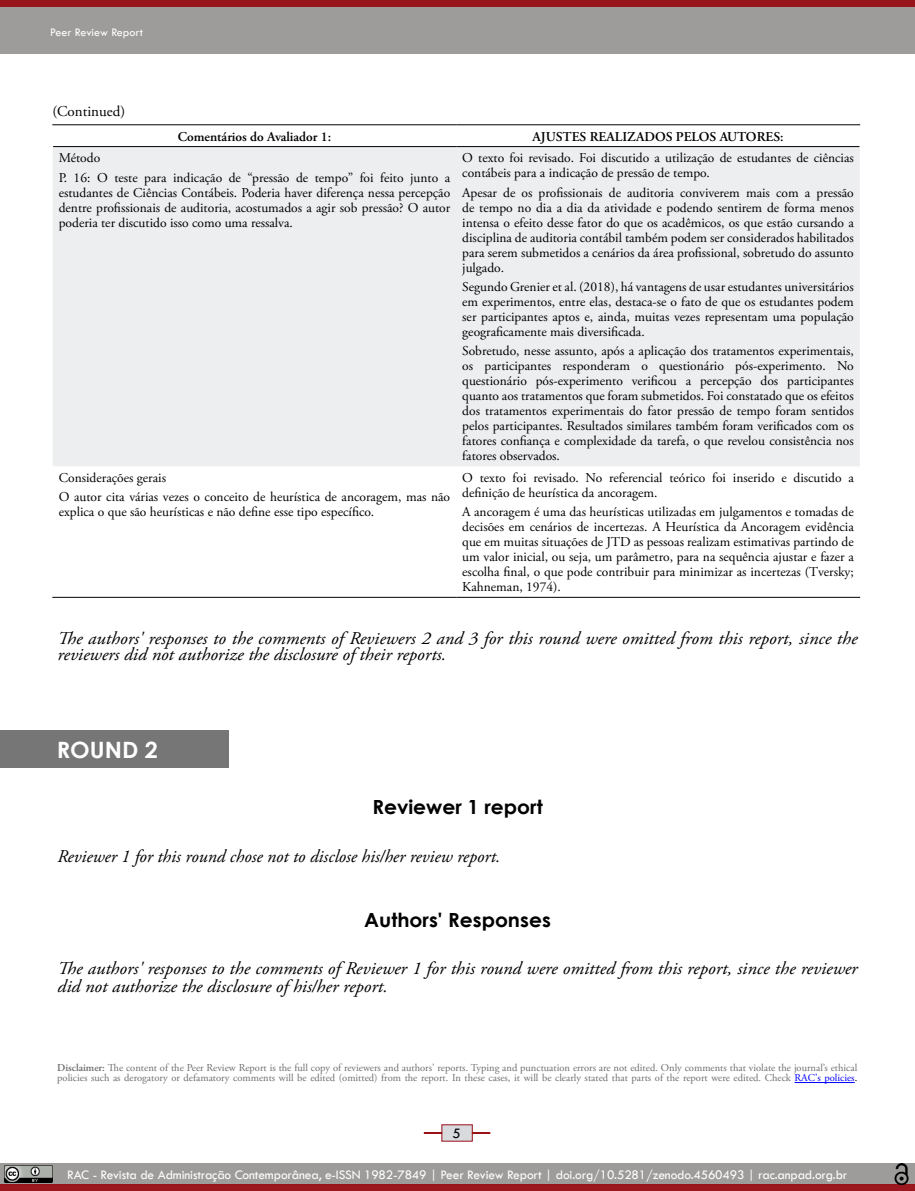
<style>
.page{position:relative;width:915px;height:1191px;background:#fff}
.page>*{position:absolute;margin:0;border:0;box-sizing:border-box;transform-origin:0 0}
.t1{font:700 22.5px "Century Gothic";color:#fff;scale:1.04 1}
.t2{font:700 19.5px "Century Gothic";color:#000;scale:1.04 1}
.t3{font:italic 18px/16.5px "Adobe Garamond Pro";color:#000;scale:1.04 1}
.t4{font:italic 18px "Adobe Garamond Pro";color:#000}
.t5{font:15px "Adobe Garamond Pro";color:#000}
.t6{font:15px "Tw Cen";color:#000}
.t7{font:13.5px/15px "Adobe Garamond Pro";color:#000;text-align:justify}
.t8{font:13.5px "Tw Cen";letter-spacing:-.01em;color:#fff}
.t9{font:600 13.5px "Adobe Garamond Pro";color:#000}
.t10{font:12px "Tw Cen";color:#fff}
.t11{font:10.5px/10.5px "Adobe Garamond Pro";color:#6e6e6e}
.s1{font-weight:600}
.s2{color:#00f}
.s3{color:#000}
</style>
<div class="page">
<div style="left:0;top:0;width:914px;height:54px;background:#9d9c9b"></div>
<div style="left:0;top:0;width:914px;height:7px;background:#981117"></div>
<svg style="left:423px;top:1124px;width:68px;height:18px"></svg>
<div style="left:0;top:1163px;width:914px;height:21px;background:#9d9c9b"></div>
<div style="left:0;top:1184px;width:914px;height:7px;background:#9b181e"></div>
<img style="left:5px;top:1165px;width:47px;height:17px">
<img style="left:894px;top:1163px;width:14px;height:21px">
<div style="left:53px;top:147px;width:806px;height:319px;background:#edeef0"></div>
<hr style="left:52px;top:124px;width:404px;height:1px;background:#000">
<hr style="left:456px;top:124px;width:403px;height:1px;background:#000">
<hr style="left:53px;top:146px;width:403px;height:1px;background:#000">
<hr style="left:456px;top:146px;width:403px;height:1px;background:#000">
<hr style="left:52px;top:597px;width:404px;height:1px;background:#000">
<hr style="left:456px;top:597px;width:403px;height:1px;background:#000">
<div style="left:0;top:730px;width:228px;height:37px;background:#767676"></div>
<hr style="left:794px;top:1082px;width:60px;height:1px;background:#00f">
<p class="t10" style="left:50px;top:25px;width:94px">Peer Review Report</p>
<p class="t5" style="left:52px;top:102px;width:74px">(Continued)</p>
<p class="t9" style="left:178px;top:128px;width:155px">Comentários do Avaliador 1:</p>
<p class="t9" style="left:532px;top:128px;width:252px">AJUSTES REALIZADOS PELOS AUTORES:</p>
<p class="t7" style="left:59px;top:149px;width:393px;line-height:19.2px">Método<br>P. 16: O teste para indicação de “pressão de tempo” foi feito junto a</p>
<p class="t7" style="left:59px;top:185px;width:393px">estudantes de Ciências Contábeis. Poderia haver diferença nessa percepção dentre profissionais de auditoria, acostumados a agir sob pressão? O autor poderia ter discutido isso como uma ressalva.</p>
<p class="t7" style="left:462px;top:151px;width:393px">O texto foi revisado. Foi discutido a utilização de estudantes de ciências contábeis para a indicação de pressão de tempo.</p>
<p class="t7" style="left:462px;top:185px;width:393px">Apesar de os profissionais de auditoria conviverem mais com a pressão de tempo no dia a dia da atividade e podendo sentirem de forma menos intensa o efeito desse fator do que os acadêmicos, os que estão cursando a disciplina de auditoria contábil também podem ser considerados habilitados para serem submetidos a cenários da área profissional, sobretudo do assunto julgado.</p>
<p class="t7" style="left:462px;top:280px;width:393px">Segundo Grenier et al. (2018), há vantagens de usar estudantes universitários em experimentos, entre elas, destaca-se o fato de que os estudantes podem ser participantes aptos e, ainda, muitas vezes representam uma população geograficamente mais diversificada.</p>
<p class="t7" style="left:462px;top:344px;width:393px">Sobretudo, nesse assunto, após a aplicação dos tratamentos experimentais, os participantes responderam o questionário pós-experimento. No questionário pós-experimento verificou a percepção dos participantes quanto aos tratamentos que foram submetidos. Foi constatado que os efeitos dos tratamentos experimentais do fator pressão de tempo foram sentidos pelos participantes. Resultados similares também foram verificados com os fatores confiança e complexidade da tarefa, o que revelou consistência nos fatores observados.</p>
<p class="t7" style="left:462px;top:471px;width:393px">O texto foi revisado. No referencial teórico foi inserido e discutido a definição de heurística da ancoragem.</p>
<p class="t7" style="left:462px;top:505px;width:393px">A ancoragem é uma das heurísticas utilizadas em julgamentos e tomadas de decisões em cenários de incertezas. A Heurística da Ancoragem evidência que em muitas situações de JTD as pessoas realizam estimativas partindo de um valor inicial, ou seja, um parâmetro, para na sequência ajustar e fazer a escolha final, o que pode contribuir para minimizar as incertezas (Tversky; Kahneman, 1974).</p>
<h3 class="t3" style="left:57px;top:630px;width:770px">The authors' responses to the comments of Reviewers 2 and 3 for this round were omitted from this report, since the reviewers did not authorize the disclosure of their reports.</h3>
<p class="t7" style="left:59px;top:468px;width:393px;line-height:19.2px">Considerações gerais<br>O autor cita várias vezes o conceito de heurística de ancoragem, mas não</p>
<p class="t7" style="left:59px;top:505px;width:317px">explica o que são heurísticas e não define esse tipo específico.</p>
<h1 class="t1" style="left:57px;top:732px;width:99px">ROUND 2</h1>
<h2 class="t2" style="left:372px;top:792px;width:165px">Reviewer 1 report</h2>
<h3 class="t4" style="left:57px;top:845px;width:444px">Reviewer 1 for this round chose not to disclose his/her review report.</h3>
<h2 class="t2" style="left:364px;top:905px;width:181px">Authors' Responses</h2>
<h3 class="t3" style="left:57px;top:959px;width:770px;line-height:18.1px">The authors' responses to the comments of Reviewer 1 for this round were omitted from this report, since the reviewer did not authorize the disclosure of his/her report.</h3>
<p class="t11" style="left:57px;top:1062px;width:801px"><span class="s1">Disclaimer:</span> The content of the Peer Review Report is the full copy of reviewers and authors' reports. Typing and punctuation errors are not edited. Only comments that violate the journal’s ethical policies such as derogatory or defamatory comments will be edited (omitted) from the report. In these cases, it will be clearly stated that parts of the report were edited. Check <span class="s2">RAC's policies</span><span class="s3">.</span></p>
<p class="t6" style="left:453px;top:1124px;width:10px">5</p>
<p class="t8" style="left:67px;top:1166px;width:781px">RAC - Revista de Administração Contemporânea, e-ISSN 1982-7849 | Peer Review Report | doi.org/10.5281/zenodo.4560493 | rac.anpad.org.br</p>
</div>
